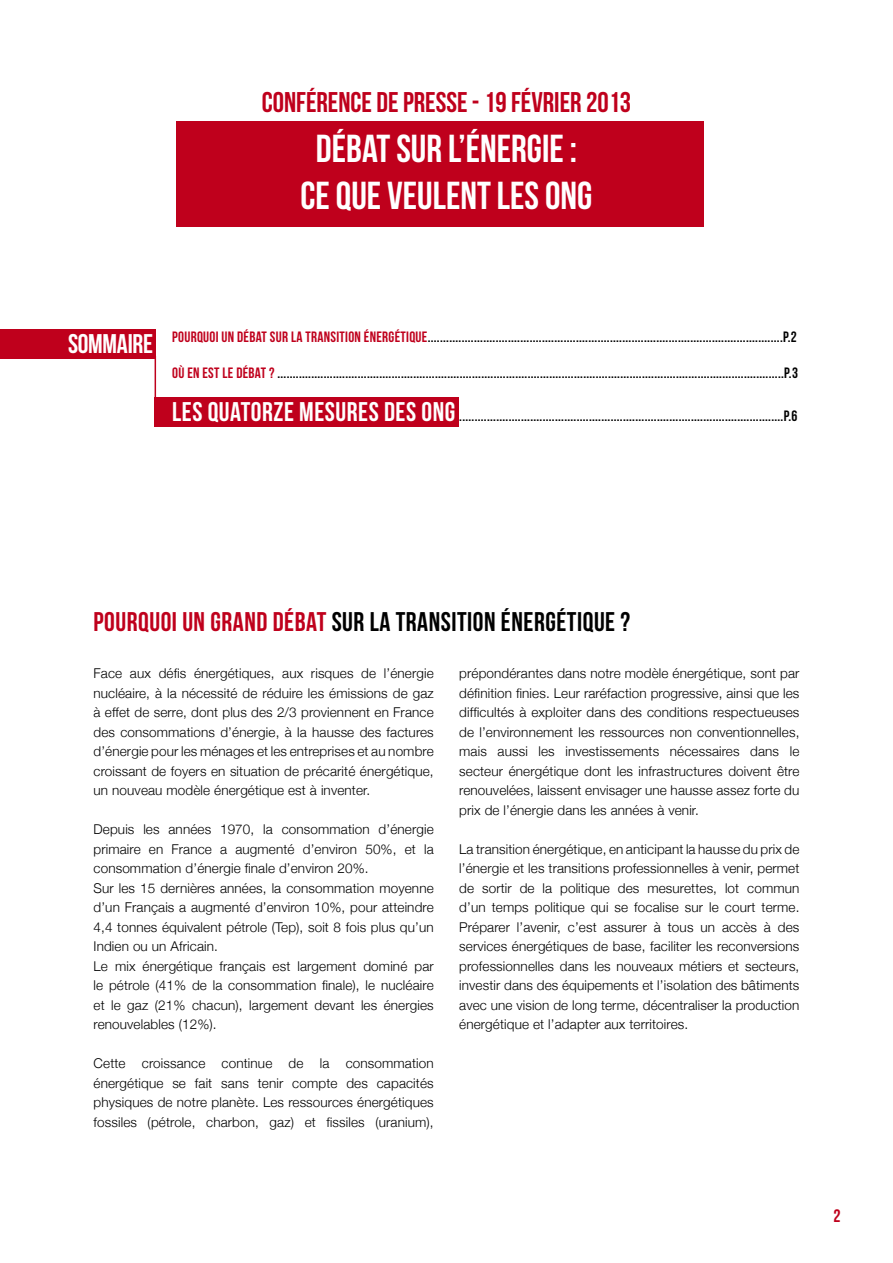
<style>
.page{position:relative;width:893px;height:1263px;background:#fff}
.page>*{position:absolute;margin:0;border:0;box-sizing:border-box;transform-origin:0 0}
.t1{font:39px/46.5px "Bebas Neue";color:#fff;text-align:center}
.t2{font:28.5px "Bebas Neue";color:#bf001c}
.t3{font:27px "Bebas Neue";letter-spacing:.02em;color:#000}
.t4{font:18px "Bebas Neue";color:#bf001c}
.t5{font:15px "Bebas Neue";letter-spacing:.02em;color:#000}
.t6{font:300 13.5px/19.5px "Helvetica Neue";letter-spacing:.01em;color:#000;text-align:justify}
.s1{font-size:27px;color:#fff}
.s2{color:#bf001c}
</style>
<div class="page">
<div style="left:155px;top:398px;width:304px;height:29px;background:#bf001c"></div>
<div style="left:176px;top:121px;width:528px;height:106px;background:#bf001c"></div>
<div style="left:0;top:330px;width:156px;height:29px;background:#bf001c"></div>
<hr style="left:155px;top:356px;width:1px;height:69px;background:#bf001c">
<h2 class="t2" style="left:262px;top:87px;width:371px">CONFÉRENCE DE PRESSE - 19 FÉVRIER 2013</h2>
<h1 class="t1" style="left:300px;top:125px;width:294px">DÉBAT SUR L’ÉNERGIE :<br>CE QUE VEULENT LES ONG</h1>
<p class="t5" style="left:68px;top:328px;width:730px"><span class="s1">SOMMAIRE</span> <span class="s2">POURQUOI UN DÉBAT SUR LA TRANSITION ÉNERGÉTIQUE</span>...................................................................................................................P.2</p>
<p class="t5" style="left:172px;top:364px;width:627px"><span class="s2">OÙ EN EST LE DÉBAT ?</span> ....................................................................................................................................................................P.3</p>
<p class="t5" style="left:172px;top:408px;width:627px"><span class="s1">LES QUATORZE MESURES DES ONG</span> .........................................................................................................P.6</p>
<h3 class="t3" style="left:94px;top:607px;width:538px"><span class="s2">POURQUOI UN GRAND DÉBAT</span> SUR LA TRANSITION ÉNERGÉTIQUE ?</h3>
<p class="t6" style="left:459px;top:663px;width:342px">prépondérantes dans notre modèle énergétique, sont par définition finies. Leur raréfaction progressive, ainsi que les difficultés à exploiter dans des conditions respectueuses de l’environnement les ressources non conventionnelles, mais aussi les investissements nécessaires dans le secteur énergétique dont les infrastructures doivent être renouvelées, laissent envisager une hausse assez forte du prix de l’énergie dans les années à venir.</p>
<p class="t6" style="left:459px;top:839px;width:342px">La transition énergétique, en anticipant la hausse du prix de l’énergie et les transitions professionnelles à venir, permet de sortir de la politique des mesurettes, lot commun d’un temps politique qui se focalise sur le court terme.<br>Préparer l’avenir, c’est assurer à tous un accès à des services énergétiques de base, faciliter les reconversions professionnelles dans les nouveaux métiers et secteurs, investir dans des équipements et l’isolation des bâtiments avec une vision de long terme, décentraliser la production énergétique et l’adapter aux territoires.</p>
<p class="t6" style="left:94px;top:663px;width:342px">Face aux défis énergétiques, aux risques de l’énergie nucléaire, à la nécessité de réduire les émissions de gaz à effet de serre, dont plus des 2/3 proviennent en France des consommations d’énergie, à la hausse des factures d’énergie pour les ménages et les entreprises et au nombre croissant de foyers en situation de précarité énergétique, un nouveau modèle énergétique est à inventer.</p>
<p class="t6" style="left:94px;top:819px;width:342px;text-align:left">Depuis les années 1970, la consommation d’énergie primaire en France a augmenté d’environ 50%, et la consommation d’énergie finale d’environ 20%.<br>Sur les 15 dernières années, la consommation moyenne d’un Français a augmenté d’environ 10%, pour atteindre 4,4 tonnes équivalent pétrole (Tep), soit 8 fois plus qu’un Indien ou un Africain.<br>Le mix énergétique français est largement dominé par le pétrole (41% de la consommation finale), le nucléaire et le gaz (21% chacun), largement devant les énergies renouvelables (12%).</p>
<p class="t6" style="left:94px;top:1053px;width:342px">Cette croissance continue de la consommation énergétique se fait sans tenir compte des capacités physiques de notre planète. Les ressources énergétiques fossiles (pétrole, charbon, gaz) et fissiles (uranium),</p>
<h3 class="t4" style="left:833px;top:1206px;width:9px">2</h3>
</div>
